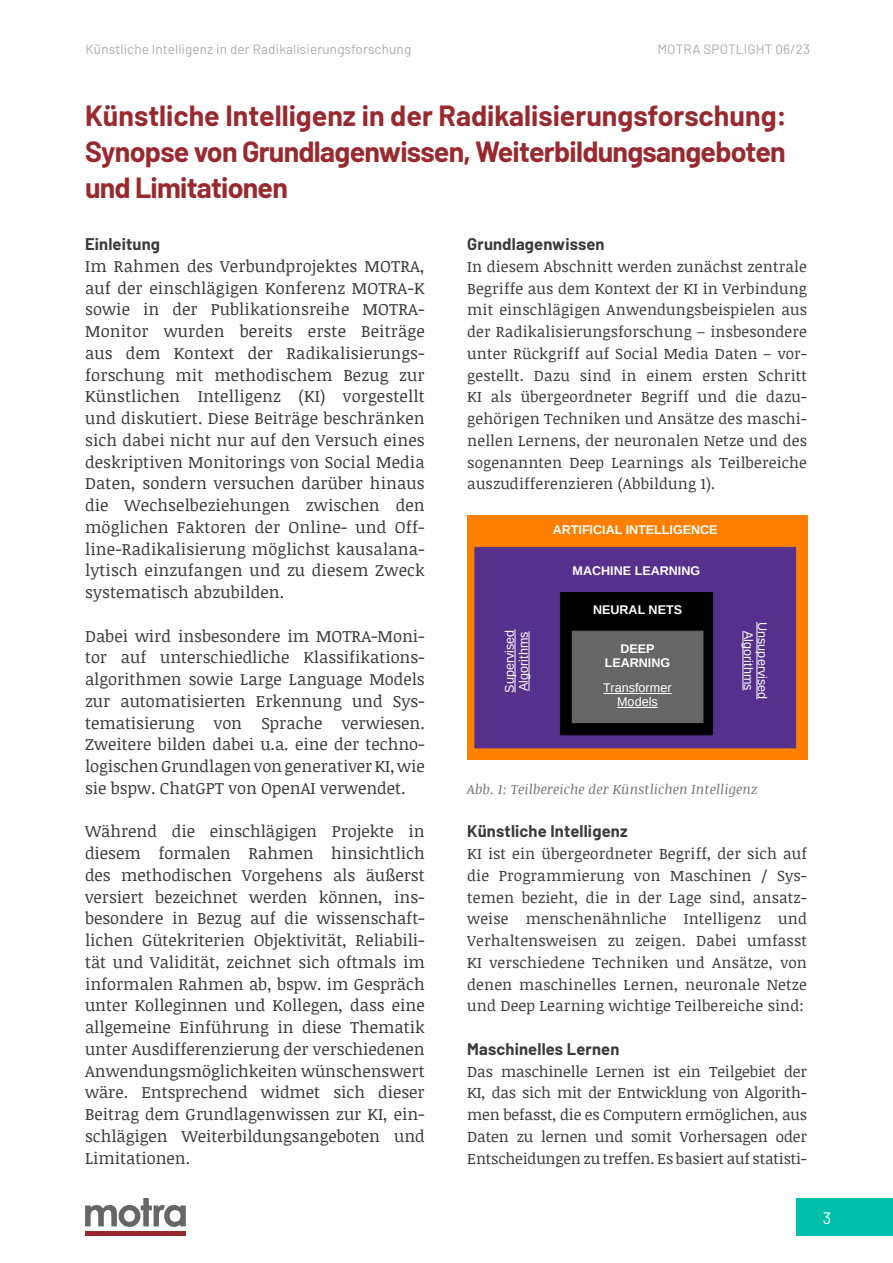
<style>
.page{position:relative;width:893px;height:1263px;background:#fff}
.page>*{position:absolute;margin:0;border:0;box-sizing:border-box;transform-origin:0 0}
.t1{font:700 28.5px/36px "Barlow";letter-spacing:-.025em;color:#98292f}
.t2{font:700 28.5px "Barlow";color:#98292f}
.t3{font:16.5px/21.8px "Noticia Text";color:#3b3b3a;text-align:justify}
.t4{font:700 16.5px "Barlow";letter-spacing:.01em;color:#3b3b3a}
.t5{font:16.5px "Barlow";color:#fff}
.t6{font:15.3px/21.8px "Noticia Text";letter-spacing:.01em;color:#3b3b3a;text-align:justify}
.t7{font:13.5px "Barlow";letter-spacing:.01em;color:#adabab}
.t8{font:italic 13.5px "Noticia Text";letter-spacing:.01em;color:#747473}
.t9{font:700 12.6px/14px "Liberation Sans";color:#fff;text-align:center}
.t10{font:12.6px/14px "Liberation Sans";letter-spacing:.005em;color:#fff;text-align:center}
</style>
<div class="page">
<div style="left:796px;top:1198px;width:97px;height:37px;background:#00bfaa"></div>
<hr style="left:85px;top:1231px;width:101px;height:4px;background:#98272e">
<svg style="left:85px;top:1198px;width:101px;height:29px"></svg>
<div style="left:467px;top:515px;width:340px;height:244px;background:#ff8000"></div>
<div style="left:474px;top:547px;width:322px;height:202px;background:#55308d"></div>
<hr style="left:515px;top:629px;width:1px;height:64px;background:#fff">
<hr style="left:529px;top:631px;width:1px;height:60px;background:#fff">
<hr style="left:757px;top:622px;width:1px;height:77px;background:#fff">
<hr style="left:743px;top:631px;width:1px;height:59px;background:#fff">
<svg style="left:560px;top:592px;width:153px;height:143px;background:#383838"></svg>
<hr style="left:603px;top:693px;width:69px;height:1px;background:#fff">
<hr style="left:617px;top:707px;width:41px;height:1px;background:#fff">
<p class="t7" style="left:86px;top:39px;width:327px">Künstliche Intelligenz in der Radikalisierungsforschung</p>
<p class="t7" style="left:657px;top:39px;width:154px">MOTRA SPOTLIGHT 06/23</p>
<p class="t2" style="left:85px;top:95px;width:703px">Künstliche Intelligenz in der Radikalisierungsforschung:</p>
<p class="t1" style="left:85px;top:132px;width:702px">Synopse von Grundlagenwissen, Weiterbildungsangeboten und Limitationen</p>
<p class="t4" style="left:85px;top:232px;width:77px">Einleitung</p>
<p class="t3" style="left:85px;top:255px;width:341px">Im Rahmen des Verbundprojektes MOTRA, auf der einschlägigen Konferenz MOTRA-K sowie in der Publikationsreihe MOTRA-Monitor wurden bereits erste Beiträge aus dem Kontext der Radikalisierungs&shy;forschung mit methodischem Bezug zur Künstlichen Intelligenz (KI) vorgestellt und diskutiert. Diese Beiträge beschränken sich dabei nicht nur auf den Versuch eines deskriptiven Monitorings von Social Media Daten, sondern versuchen darüber hinaus die Wechselbeziehungen zwischen den möglichen Faktoren der Online- und Off&shy;line-Radikalisierung möglichst kausalana&shy;lytisch einzufangen und zu diesem Zweck systematisch abzubilden.</p>
<p class="t3" style="left:85px;top:624px;width:341px">Dabei wird insbesondere im MOTRA-Moni&shy;tor auf unterschiedliche Klassifikations&shy;algorithmen sowie Large Language Models zur automatisierten Erkennung und Sys&shy;tematisierung von Sprache verwiesen.<br>Zweitere bilden dabei u.a. eine der techno&shy;logischen Grundlagen von generativer KI, wie sie bspw. ChatGPT von OpenAI verwendet.</p>
<p class="t3" style="left:85px;top:820px;width:341px">Während die einschlägigen Projekte in diesem formalen Rahmen hinsichtlich des methodischen Vorgehens als äußerst versiert bezeichnet werden können, ins&shy;besondere in Bezug auf die wissenschaft&shy;lichen Gütekriterien Objektivität, Reliabili&shy;tät und Validität, zeichnet sich oftmals im informalen Rahmen ab, bspw. im Gespräch unter Kolleginnen und Kollegen, dass eine allgemeine Einführung in diese Thematik unter Ausdifferenzierung der verschiedenen Anwendungsmöglichkeiten wünschenswert wäre. Entsprechend widmet sich dieser Beitrag dem Grundlagenwissen zur KI, ein&shy;schlägigen Weiterbildungsangeboten und Limitationen.</p>
<p class="t4" style="left:467px;top:232px;width:139px">Grundlagenwissen</p>
<p class="t6" style="left:467px;top:255px;width:341px">In diesem Abschnitt werden zunächst zentrale Begriffe aus dem Kontext der KI in Verbindung mit einschlägigen Anwendungsbeispielen aus der Radikalisierungsforschung – insbesondere unter Rückgriff auf Social Media Daten – vor&shy;gestellt. Dazu sind in einem ersten Schritt KI als übergeordneter Begriff und die dazu&shy;gehörigen Techniken und Ansätze des maschi&shy;nellen Lernens, der neuronalen Netze und des sogenannten Deep Learnings als Teilbereiche auszudifferenzieren (Abbildung 1).</p>
<p class="t9" style="left:553px;top:522px;width:166px">ARTIFICIAL INTELLIGENCE</p>
<p class="t9" style="left:573px;top:564px;width:129px">MACHINE LEARNING</p>
<p class="t9" style="left:593px;top:602px;width:90px">NEURAL NETS</p>
<p class="t9" style="left:605px;top:641px;width:67px">DEEP<br>LEARNING</p>
<p class="t10" style="left:603px;top:682px;width:70px">Transformer<br>Models</p>
<p class="t10" style="left:504px;top:693px;width:65px;text-align:left;rotate:-90deg">Supervised<br>Algorithms</p>
<p class="t10" style="left:768px;top:622px;width:79px;rotate:90deg">Unsupervised<br>Algorithms</p>
<p class="t8" style="left:467px;top:780px;width:292px">Abb. 1: Teilbereiche der Künstlichen Intelligenz</p>
<p class="t4" style="left:467px;top:819px;width:162px">Künstliche Intelligenz</p>
<p class="t6" style="left:467px;top:842px;width:341px">KI ist ein übergeordneter Begriff, der sich auf die Programmierung von Maschinen / Sys&shy;temen bezieht, die in der Lage sind, ansatz&shy;weise menschenähnliche Intelligenz und Verhaltensweisen zu zeigen. Dabei umfasst KI verschiedene Techniken und Ansätze, von denen maschinelles Lernen, neuronale Netze und Deep Learning wichtige Teilbereiche sind:</p>
<p class="t4" style="left:467px;top:1037px;width:154px">Maschinelles Lernen</p>
<p class="t6" style="left:467px;top:1060px;width:341px">Das maschinelle Lernen ist ein Teilgebiet der KI, das sich mit der Entwicklung von Algorith&shy;men befasst, die es Computern ermöglichen, aus Daten zu lernen und somit Vorhersagen oder Entscheidungen zu treffen. Es basiert auf statisti-</p>
<p class="t5" style="left:823px;top:1206px;width:10px">3</p>
</div>
